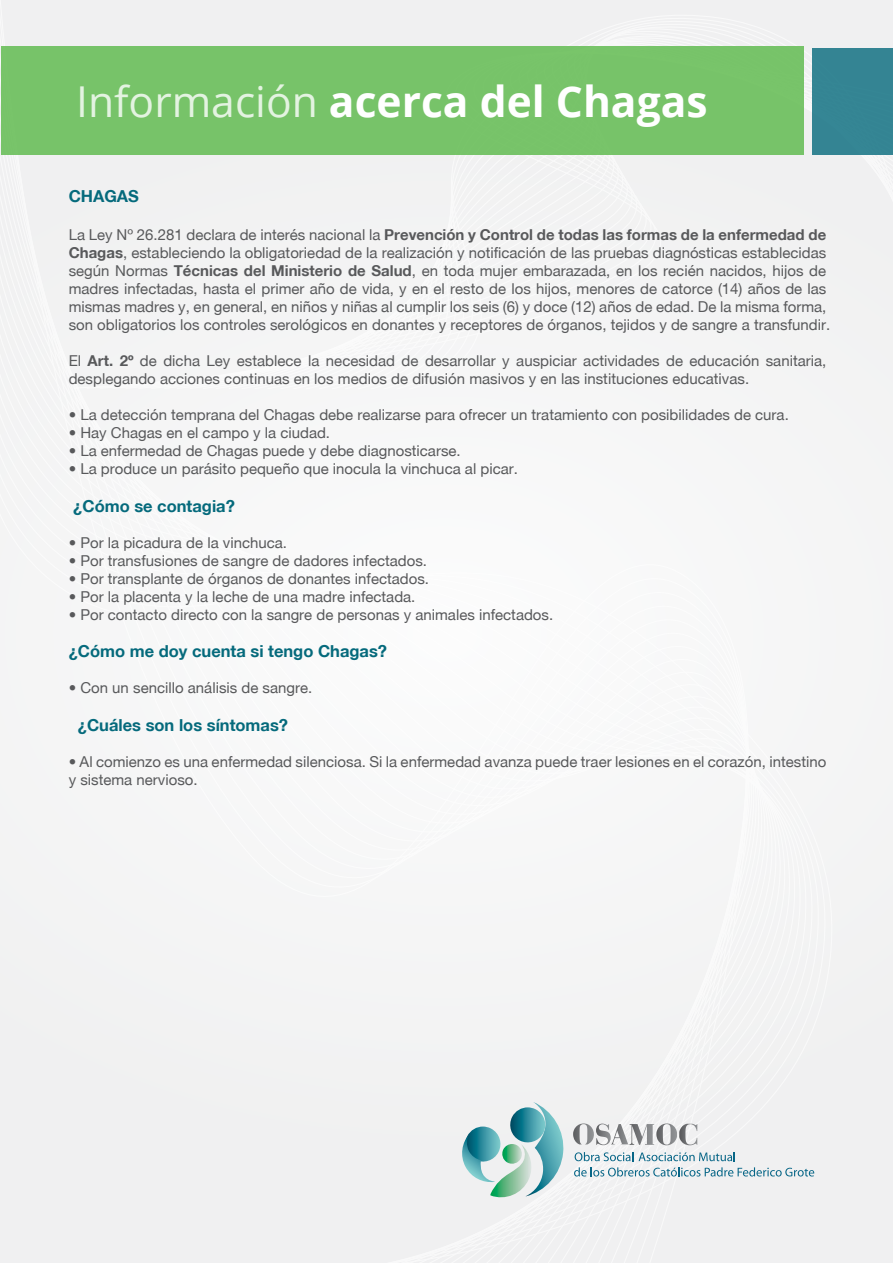
<style>
.page{position:relative;width:893px;height:1263px;background:#f4f4f5}
.page>*{position:absolute;margin:0;border:0;box-sizing:border-box;transform-origin:0 0}
.t1{font:700 42.6px "Open Sans";color:#fff}
.t2{font:700 16.5px "Helvetica Neue";color:#056a7c}
.t3{font:15px/18px "Helvetica Neue";color:#58595b}
.s1{font-weight:400;color:rgb(255 255 255/.8)}
.s2{font-weight:700}
</style>
<div class="page">
<div style="left:1px;top:46px;width:803px;height:108px;background:#77c369"></div>
<div style="left:813px;top:48px;width:80px;height:106px;background:#348493"></div>
<svg style="left:462px;top:1102px;width:102px;height:96px"></svg>
<svg style="left:575px;top:1152px;width:58px;height:9px"></svg>
<svg style="left:639px;top:1152px;width:96px;height:9px"></svg>
<svg style="left:574px;top:1167px;width:240px;height:9px"></svg>
<svg style="left:573px;top:1123px;width:124px;height:22px"></svg>
<h1 class="t1" style="left:76px;top:71px;width:633px"><span class="s1">Información</span> acerca del Chagas</h1>
<p class="t2" style="left:69px;top:186px;width:72px">CHAGAS</p>
<p class="t3" style="left:69px;top:225px;width:763px">La Ley Nº 26.281 declara de interés nacional la <span class="s2">Prevención y Control de todas las formas de la enfermedad de Chagas</span>, estableciendo la obligatoriedad de la realización y notificación de las pruebas diagnósticas establecidas según Normas <span class="s2">Técnicas del Ministerio de Salud</span>, en toda mujer embarazada, en los recién nacidos, hijos de madres infectadas, hasta el primer año de vida, y en el resto de los hijos, menores de catorce (14) años de las mismas madres y, en general, en niños y niñas al cumplir los seis (6) y doce (12) años de edad. De la misma forma, son obligatorios los controles serológicos en donantes y receptores de órganos, tejidos y de sangre a transfundir.</p>
<p class="t3" style="left:69px;top:351px;width:759px">El <span class="s2">Art. 2º</span> de dicha Ley establece la necesidad de desarrollar y auspiciar actividades de educación sanitaria, desplegando acciones continuas en los medios de difusión masivos y en las instituciones educativas.</p>
<p class="t3" style="left:69px;top:405px;width:722px">• La detección temprana del Chagas debe realizarse para ofrecer un tratamiento con posibilidades de cura.</p>
<p class="t3" style="left:69px;top:423px;width:263px">• Hay Chagas en el campo y la ciudad.</p>
<p class="t3" style="left:69px;top:441px;width:394px">• La enfermedad de Chagas puede y debe diagnosticarse.</p>
<p class="t3" style="left:69px;top:459px;width:451px">• La produce un parásito pequeño que inocula la vinchuca al picar.</p>
<p class="t2" style="left:73px;top:495px;width:163px">¿Cómo se contagia?</p>
<p class="t3" style="left:69px;top:533px;width:220px">• Por la picadura de la vinchuca.</p>
<p class="t3" style="left:69px;top:551px;width:360px">• Por transfusiones de sangre de dadores infectados.</p>
<p class="t3" style="left:69px;top:569px;width:362px">• Por transplante de órganos de donantes infectados.</p>
<p class="t3" style="left:69px;top:587px;width:348px">• Por la placenta y la leche de una madre infectada.</p>
<p class="t3" style="left:69px;top:605px;width:486px">• Por contacto directo con la sangre de personas y animales infectados.</p>
<p class="t2" style="left:69px;top:641px;width:320px">¿Cómo me doy cuenta si tengo Chagas?</p>
<p class="t3" style="left:69px;top:679px;width:245px">• Con un sencillo análisis de sangre.</p>
<p class="t2" style="left:78px;top:715px;width:212px">¿Cuáles son los síntomas?</p>
<p class="t3" style="left:69px;top:753px;width:759px">• Al comienzo es una enfermedad silenciosa. Si la enfermedad avanza puede traer lesiones en el corazón, intestino y sistema nervioso.</p>
</div>
